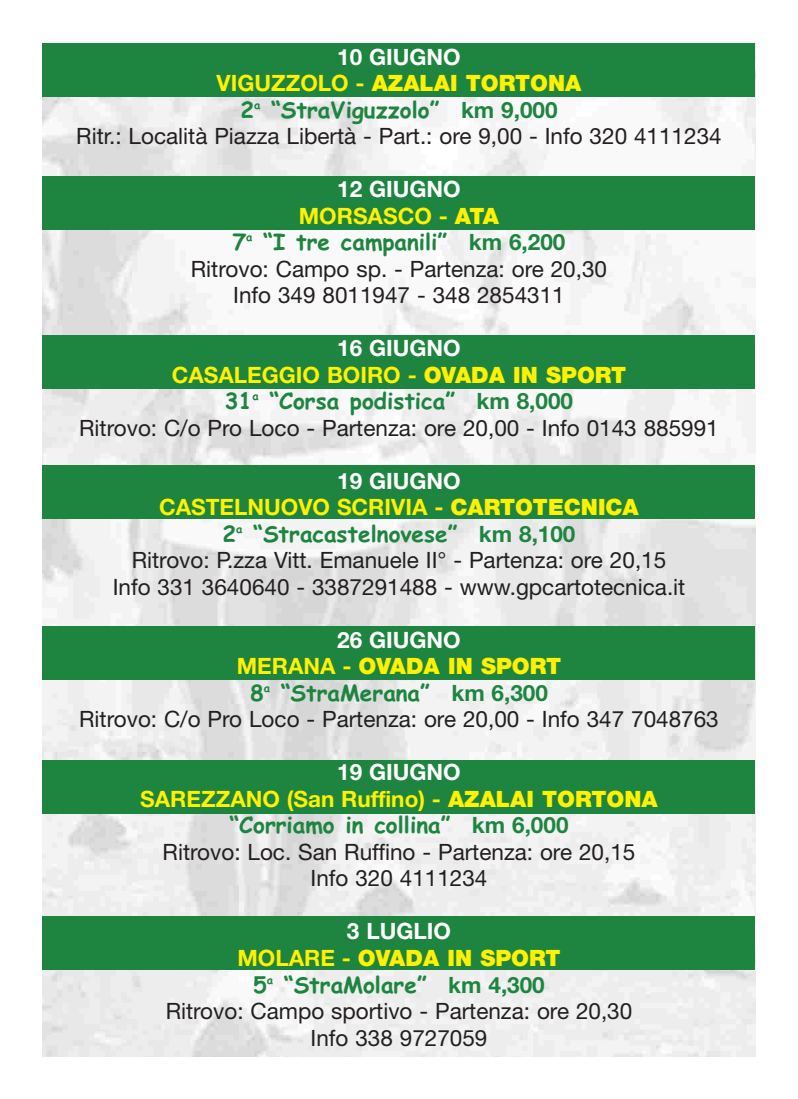
<style>
.page{position:relative;width:798px;height:1099px;background:#fff}
.page>*{position:absolute;margin:0;border:0;box-sizing:border-box;transform-origin:0 0}
.t1{font:22.5px/26.5px "Helvetica Neue";color:#231f20;text-align:center}
.t2{font:700 22.5px "Comic Sans MS";color:#1e8540}
.t3{font:700 22.5px/26.5px "Helvetica Neue";color:#fff101;text-align:center}
.t4{font:900 22.5px/26.5px "Helvetica Neue";color:#fff101;text-align:center}
.s1{font-weight:700;color:#fff}
.s2{font-weight:700}
.s3{font-family:"Helvetica Neue"}
.s4{color:#fff}
.s5{font-weight:900}
</style>
<div class="page">
<img style="left:43px;top:97px;width:712px;height:959px">
<div style="left:43px;top:43px;width:712px;height:54px;background:#1e8540"></div>
<div style="left:43px;top:176px;width:712px;height:54px;background:#1e8540"></div>
<div style="left:43px;top:335px;width:712px;height:53px;background:#1e8540"></div>
<div style="left:43px;top:626px;width:712px;height:53px;background:#1e8540"></div>
<div style="left:43px;top:466px;width:712px;height:53px;background:#1e8540"></div>
<div style="left:43px;top:760px;width:712px;height:53px;background:#1e8540"></div>
<div style="left:43px;top:916px;width:712px;height:53px;background:#1e8540"></div>
<p class="t4" style="left:216px;top:46px;width:366px"><span class="s1">10 GIUGNO<br></span><span class="s2">VIGUZZOLO -</span> AZALAI TORTONA</p>
<p class="t2" style="left:240px;top:100px;width:318px">2<sup>a</sup> “StraViguzzolo” <span class="s3">km 9,000</span></p>
<p class="t1" style="left:76px;top:126px;width:646px">Ritr.: Località Piazza Libertà - Part.: ore 9,00 - Info 320 4111234</p>
<p class="t3" style="left:299px;top:178px;width:202px"><span class="s4">12 GIUGNO<br></span>MORSASCO - <span class="s5">ATA</span></p>
<p class="t2" style="left:232px;top:232px;width:334px">7<sup>a</sup> “I tre campanili” <span class="s3">km 6,200</span></p>
<p class="t1" style="left:191px;top:258px;width:417px">Ritrovo: Campo sp. - Partenza: ore 20,30<br>Info 349 8011947 - 348 2854311</p>
<p class="t3" style="left:172px;top:337px;width:456px"><span class="s4">16 GIUGNO<br></span>CASALEGGIO BOIRO - <span class="s5">OVADA IN SPORT</span></p>
<p class="t2" style="left:225px;top:391px;width:349px">31<sup>a</sup> “Corsa podistica” <span class="s3">km 8,000</span></p>
<p class="t1" style="left:79px;top:417px;width:641px">Ritrovo: C/o Pro Loco - Partenza: ore 20,00 - Info 0143 885991</p>
<p class="t3" style="left:159px;top:470px;width:481px"><span class="s4">19 GIUGNO<br></span>CASTELNUOVO SCRIVIA - <span class="s5">CARTOTECNICA</span></p>
<p class="t2" style="left:222px;top:524px;width:354px">2<sup>a</sup> “Stracastelnovese” <span class="s3">km 8,100</span></p>
<p class="t1" style="left:113px;top:550px;width:574px">Ritrovo: P.zza Vitt. Emanuele II° - Partenza: ore 20,15<br>Info 331 3640640 - 3387291488 - www.gpcartotecnica.it</p>
<p class="t4" style="left:237px;top:629px;width:326px"><span class="s1">26 GIUGNO<br></span><span class="s2">MERANA -</span> OVADA IN SPORT</p>
<p class="t2" style="left:250px;top:683px;width:299px">8<sup>a</sup> “StraMerana” <span class="s3">km 6,300</span></p>
<p class="t1" style="left:79px;top:709px;width:641px">Ritrovo: C/o Pro Loco - Partenza: ore 20,00 - Info 347 7048763</p>
<p class="t3" style="left:140px;top:761px;width:518px"><span class="s4">19 GIUGNO<br></span>SAREZZANO (San Ruffino) - <span class="s5">AZALAI TORTONA</span></p>
<p class="t2" style="left:229px;top:815px;width:340px">“Corriamo in collina” <span class="s3">km 6,000</span></p>
<p class="t1" style="left:162px;top:841px;width:474px">Ritrovo: Loc. San Ruffino - Partenza: ore 20,15<br>Info 320 4111234</p>
<p class="t4" style="left:237px;top:920px;width:324px"><span class="s1">3 LUGLIO<br></span><span class="s2">MOLARE -</span> OVADA IN SPORT</p>
<p class="t2" style="left:253px;top:974px;width:293px">5<sup>a</sup> “StraMolare” <span class="s3">km 4,300</span></p>
<p class="t1" style="left:166px;top:1000px;width:468px">Ritrovo: Campo sportivo - Partenza: ore 20,30<br>Info 338 9727059</p>
</div>
